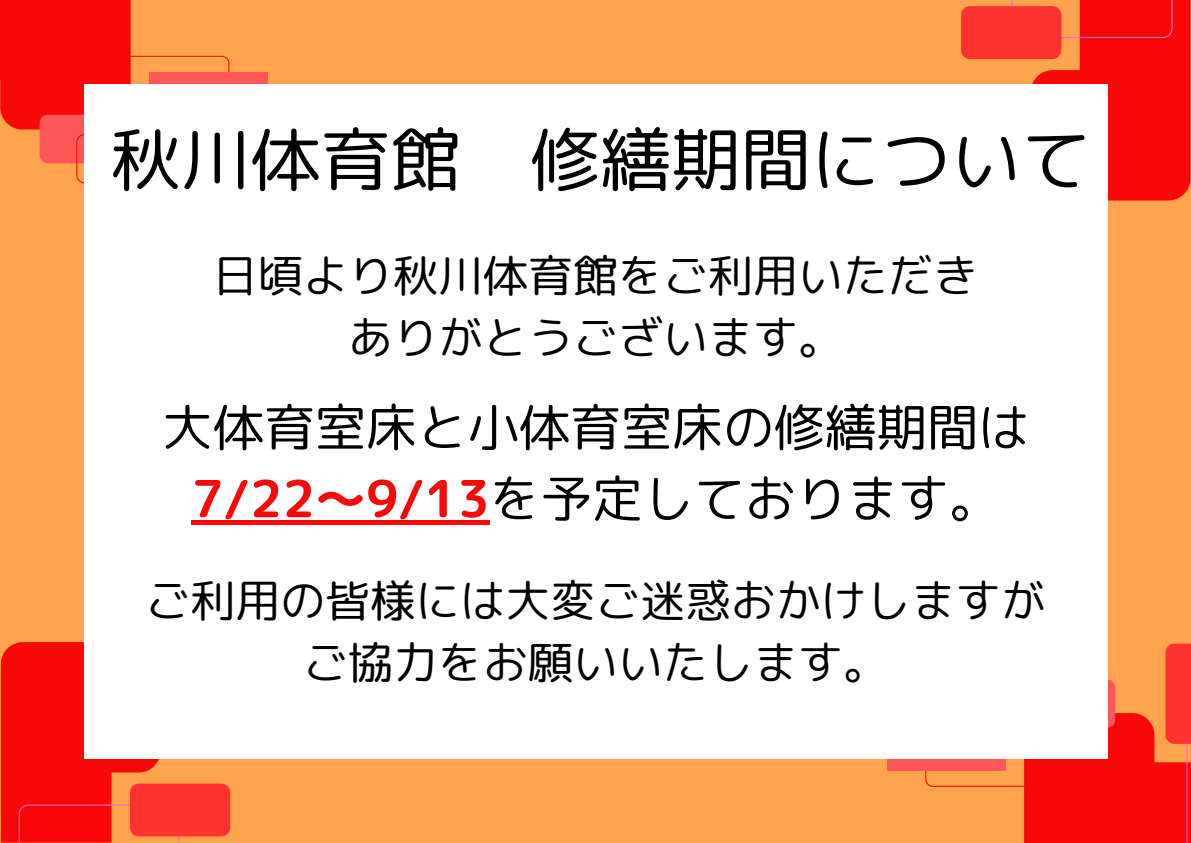
<style>
.page{position:relative;width:1191px;height:843px;background:#fff}
.page>*{position:absolute;margin:0;border:0;box-sizing:border-box;transform-origin:0 0}
.t1{font:70px "rounded mplus 1 p regular";color:#000}
.t2{font:51px/71.2px "rounded mplus 1 p regular";color:#000;text-align:center}
.t3{font:45px "rounded mplus 1 p regular";color:#000}
.s1{font-family:"rounded mplus 1 p bold";color:#f80808}
</style>
<div class="page">
<div style="left:0;top:0;width:1190px;height:842px;background:#ffa34e"></div>
<svg style="left:1px;top:642px;width:229px;height:200px;background:#fa271b"></svg>
<svg style="left:961px;top:0;width:229px;height:299px"></svg>
<div style="left:149px;top:72px;width:118px;height:83px;background:#ff5757"></div>
<svg style="left:0;top:0;width:229px;height:183px"></svg>
<div style="left:887px;top:687px;width:118px;height:83px;background:#ff5757"></div>
<svg style="left:925px;top:643px;width:265px;height:199px"></svg>
<div style="left:84px;top:84px;width:1022px;height:674px;background:#fff"></div>
<hr style="left:191px;top:520px;width:299px;height:4px;background:#f80808">
<p class="t1" style="left:110px;top:110px;width:981px">秋川体育館 修繕期間について</p>
<p class="t3" style="left:213px;top:243px;width:766px">日頃より秋川体育館をご利用いただき</p>
<h1 class="t3" style="left:348px;top:305px;width:496px">ありがとうございます。</h1>
<p class="t2" style="left:162px;top:391px;width:868px">大体育室床と小体育室床の修繕期間は<br><span class="s1">7/22～9/13</span>を予定しております。</p>
<p class="t3" style="left:145px;top:568px;width:901px">ご利用の皆様には大変ご迷惑おかけしますが</p>
<h2 class="t3" style="left:303px;top:630px;width:586px">ご協力をお願いいたします。</h2>
</div>
